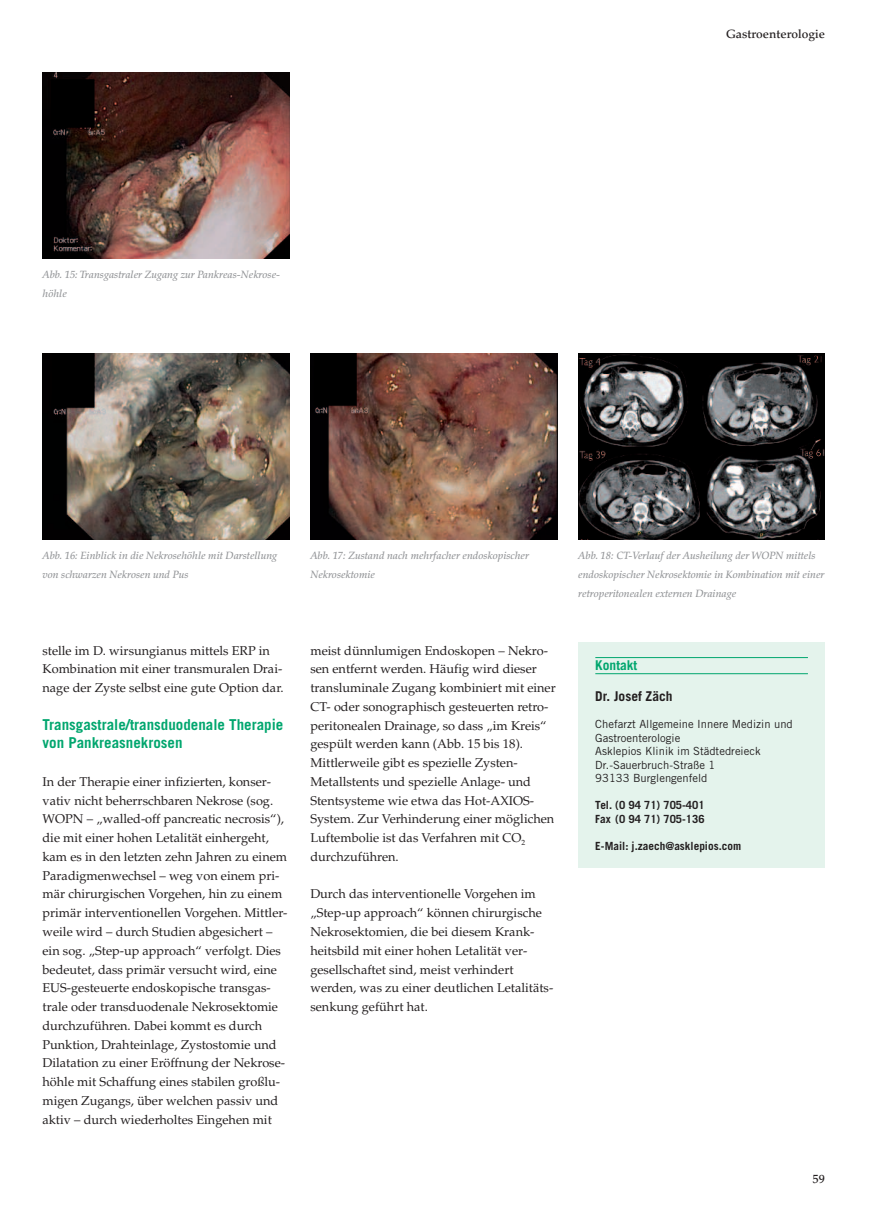
<style>
.page{position:relative;width:893px;height:1217px;background:#fff}
.page>*{position:absolute;margin:0;border:0;box-sizing:border-box;transform-origin:0 0}
.t1{font:700 15px/18.8px "Trade Gothic LT Pro";color:#00a66e}
.t2{font:700 13.5px "Trade Gothic LT Pro";color:#231f20}
.t3{font:700 13.5px "Trade Gothic";color:#00a66e}
.t4{font:12.75px/18.8px "Palatino LT Std";color:#231f20}
.t5{font:500 12px "Palatino LT Std";color:#231f20}
.t6{font:11.25px/13.5px "Trade Gothic LT Pro";color:#231f20}
.t7{font:700 11.25px/13.5px "Trade Gothic LT Pro";color:#231f20}
.t8{font:italic 500 10.5px/18.8px "Palatino LT Std";color:#939598}
</style>
<div class="page">
<img style="left:43px;top:73px;width:246px;height:185px">
<div style="left:578px;top:642px;width:247px;height:226px;background:#e4f3ec"></div>
<hr style="left:595px;top:657px;width:213px;height:1px;background:#00a66e">
<hr style="left:595px;top:673px;width:213px;height:1px;background:#00a66e">
<img style="left:43px;top:354px;width:246px;height:185px">
<img style="left:310px;top:354px;width:247px;height:185px">
<img style="left:578px;top:354px;width:247px;height:185px">
<p class="t8" style="left:43px;top:266px;width:239px">Abb. 15: Transgastraler Zugang zur Pankreas-Nekrose&shy;höhle</p>
<p class="t5" style="left:726px;top:29px;width:100px">Gastroenterologie</p>
<p class="t8" style="left:43px;top:547px;width:236px">Abb. 16: Einblick in die Nekrosehöhle mit Darstellung von schwarzen Nekrosen und Pus</p>
<p class="t8" style="left:310px;top:547px;width:220px">Abb. 17: Zustand nach mehrfacher endoskopischer<br>Nekrosektomie</p>
<p class="t8" style="left:578px;top:547px;width:248px">Abb. 18: CT-Verlauf der Ausheilung der WOPN mittels endoskopischer Nekrosektomie in Kombination mit einer retroperitonealen externen Drainage</p>
<p class="t4" style="left:43px;top:642px;width:243px">stelle im D. wirsungianus mittels ERP in<br>Kombination mit einer transmuralen Drai&shy;nage der Zyste selbst eine gute Option dar.</p>
<p class="t1" style="left:43px;top:716px;width:242px">Transgastrale/transduodenale Therapie von Pankreasnekrosen</p>
<p class="t4" style="left:43px;top:773px;width:246px">In der Therapie einer infizierten, konser&shy;vativ nicht beherrschbaren Nekrose (sog.<br>WOPN – „walled-off pancreatic necrosis“), die mit einer hohen Letalität einhergeht, kam es in den letzten zehn Jahren zu einem Paradigmenwechsel – weg von einem pri&shy;mär chirurgischen Vorgehen, hin zu einem primär interventionellen Vorgehen. Mittler&shy;weile wird – durch Studien abgesichert – ein sog. „Step-up approach“ verfolgt. Dies bedeutet, dass primär versucht wird, eine EUS-gesteuerte endoskopische transgas&shy;trale oder transduodenale Nekrosektomie durchzuführen. Dabei kommt es durch Punktion, Drahteinlage, Zystostomie und Dilatation zu einer Eröffnung der Nekrose&shy;höhle mit Schaffung eines stabilen großlu&shy;migen Zugangs, über welchen passiv und aktiv – durch wiederholtes Eingehen mit</p>
<p class="t4" style="left:310px;top:642px;width:247px">meist dünnlumigen Endoskopen – Nekro&shy;sen entfernt werden. Häufig wird dieser transluminale Zugang kombiniert mit einer CT- oder sonographisch gesteuerten retro&shy;peritonealen Drainage, so dass „im Kreis“ gespült werden kann (Abb. 15 bis 18).<br>Mittlerweile gibt es spezielle Zysten-Metallstents und spezielle Anlage- und Stentsysteme wie etwa das Hot-AXIOS-System. Zur Verhinderung einer möglichen Luftembolie ist das Verfahren mit CO<sub>2 </sub>durchzuführen.</p>
<p class="t4" style="left:310px;top:886px;width:244px">Durch das interventionelle Vorgehen im „Step-up approach“ können chirurgische Nekrosektomien, die bei diesem Krank&shy;heitsbild mit einer hohen Letalität ver&shy;gesellschaftet sind, meist verhindert werden, was zu einer deutlichen Letalitäts&shy;senkung geführt hat.</p>
<p class="t3" style="left:595px;top:659px;width:44px">Kontakt</p>
<p class="t2" style="left:595px;top:691px;width:79px">Dr. Josef Zäch</p>
<p class="t6" style="left:595px;top:718px;width:199px">Chefarzt Allgemeine Innere Medizin und<br>Gastroenterologie<br>Asklepios Klinik im Städtedreieck<br>Dr.-Sauerbruch-Straße 1<br>93133 Burglengenfeld</p>
<p class="t7" style="left:595px;top:799px;width:111px">Tel. (0 94 71) 705-401<br>Fax (0 94 71) 705-136</p>
<p class="t7" style="left:595px;top:839px;width:147px">E-Mail: j.zaech@asklepios.com</p>
<p class="t5" style="left:813px;top:1173px;width:13px">59</p>
</div>
